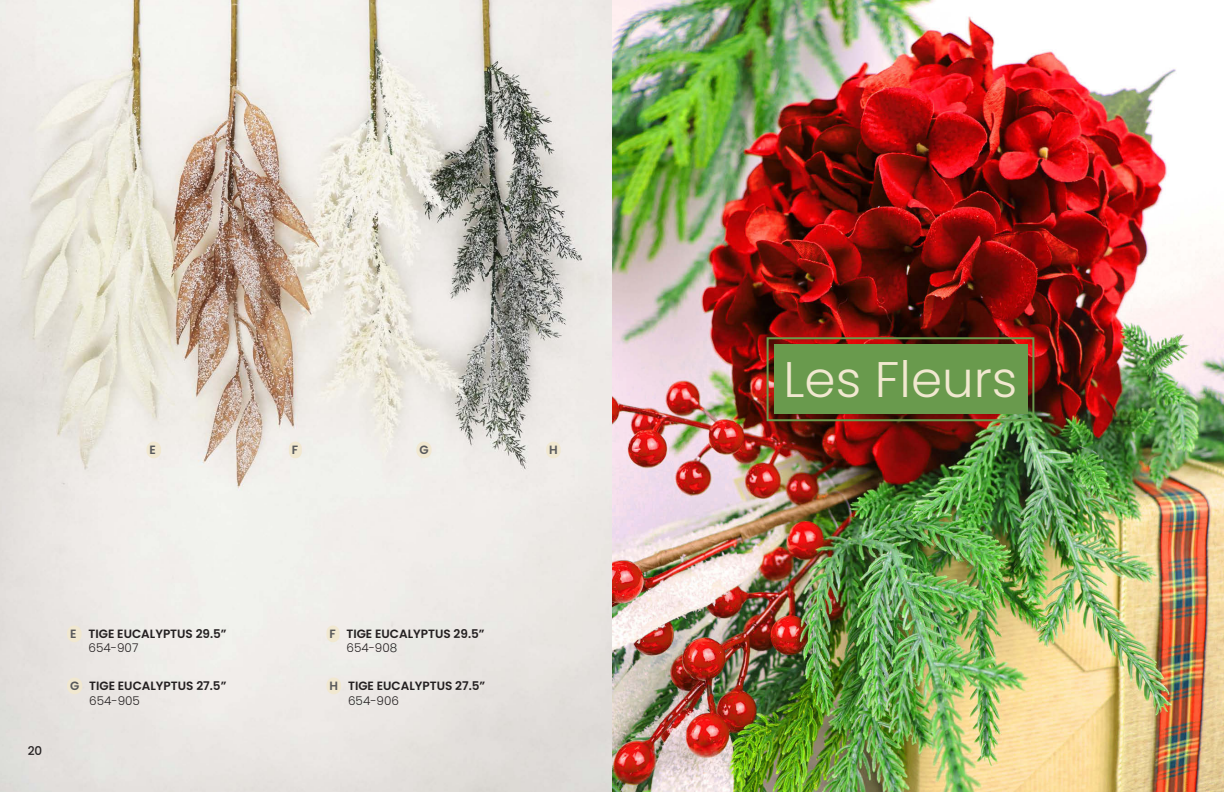
<style>
.page{position:relative;width:1224px;height:792px;background:#fff}
.page>*{position:absolute;margin:0;border:0;box-sizing:border-box;transform-origin:0 0}
.Paragraph_Style_1{font:300 50px "Poppins";color:#f1e8d0}
.t1{font:600 12px/14.4px "Poppins";color:#231f20}
.Paragraph_Style_2{font:600 12px "Poppins";color:#58595b}
.t2{font:500 12px "Poppins";color:#231f20}
.s1{font-weight:300}
</style>
<div class="page">
<img style="left:0;top:0;width:1224px;height:792px">
<div style="left:774px;top:344px;width:253px;height:70px;background:#699a4d"></div>
<div style="left:767px;top:337px;width:267px;height:84px;border:2px solid #699a4d"></div>
<div style="left:146px;top:442px;width:15px;height:16px;background:#f1e8d0;border-radius:7px"></div>
<div style="left:289px;top:442px;width:13px;height:16px;background:#f1e8d0;border-radius:6px"></div>
<div style="left:416px;top:442px;width:16px;height:16px;background:#f1e8d0;border-radius:8px"></div>
<div style="left:546px;top:442px;width:15px;height:16px;background:#f1e8d0;border-radius:7px"></div>
<div style="left:67px;top:626px;width:15px;height:16px;background:#f1e8d0;border-radius:7px"></div>
<div style="left:326px;top:626px;width:13px;height:16px;background:#f1e8d0;border-radius:6px"></div>
<div style="left:67px;top:678px;width:15px;height:16px;background:#f1e8d0;border-radius:8px"></div>
<div style="left:327px;top:678px;width:14px;height:16px;background:#f1e8d0;border-radius:7px"></div>
<p class="Paragraph_Style_2" style="left:150px;top:443px;width:8px">E</p>
<p class="Paragraph_Style_2" style="left:292px;top:443px;width:8px">F</p>
<p class="Paragraph_Style_2" style="left:419px;top:443px;width:11px">G</p>
<p class="Paragraph_Style_2" style="left:549px;top:443px;width:10px">H</p>
<p class="t2" style="left:28px;top:743px;width:16px">20</p>
<p class="Paragraph_Style_2" style="left:70px;top:627px;width:8px">E</p>
<p class="t1" style="left:89px;top:627px;width:140px">TIGE EUCALYPTUS 29.5”<br><span class="s1">654-907</span></p>
<p class="Paragraph_Style_2" style="left:330px;top:627px;width:8px">F</p>
<p class="t1" style="left:346px;top:627px;width:140px">TIGE EUCALYPTUS 29.5”<br><span class="s1">654-908</span></p>
<p class="Paragraph_Style_2" style="left:70px;top:679px;width:11px">G</p>
<p class="t1" style="left:89px;top:679px;width:139px">TIGE EUCALYPTUS 27.5”<br><span class="s1">654-905</span></p>
<p class="Paragraph_Style_2" style="left:330px;top:679px;width:10px">H</p>
<p class="t1" style="left:348px;top:679px;width:139px">TIGE EUCALYPTUS 27.5”<br><span class="s1">654-906</span></p>
<p class="Paragraph_Style_1" style="left:784px;top:350px;width:235px">Les Fleurs</p>
</div>
